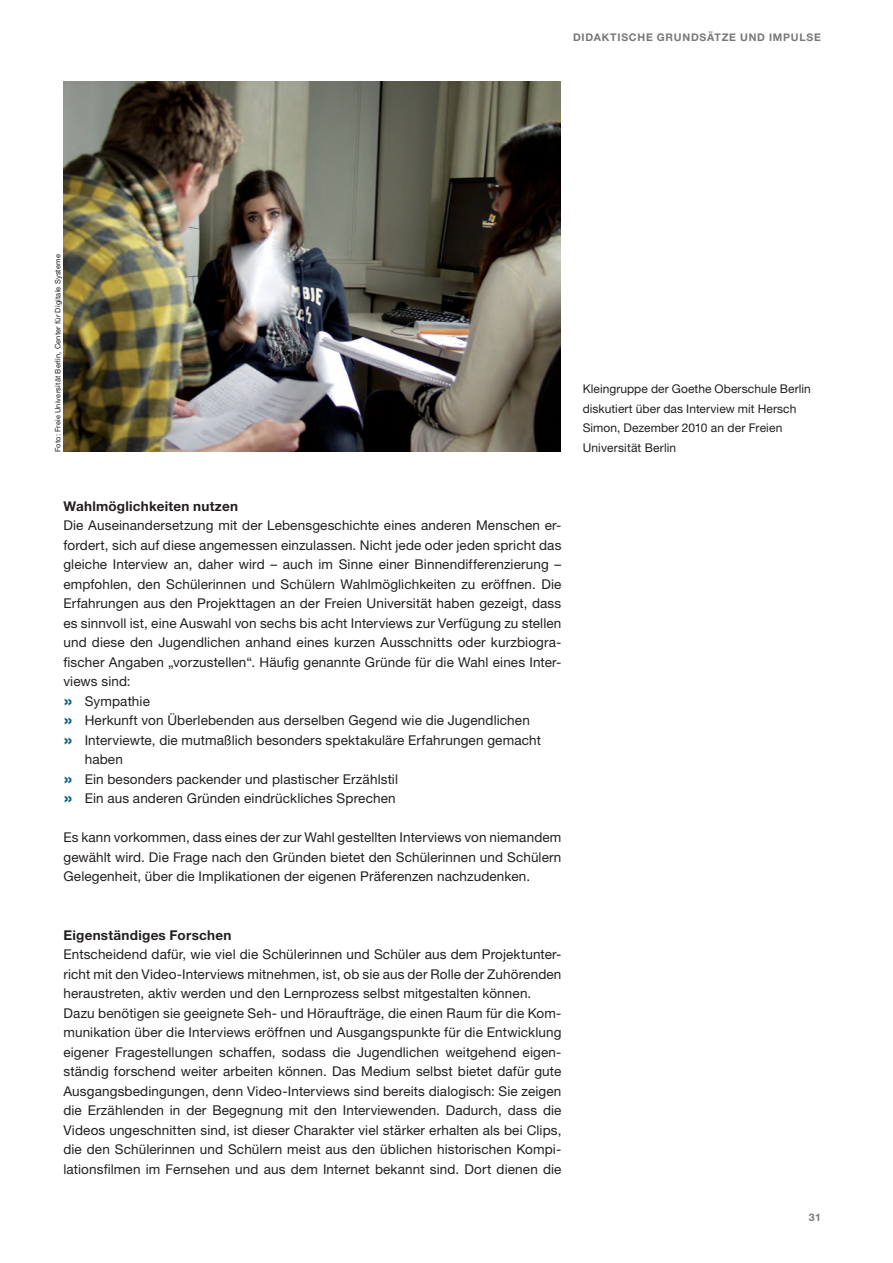
<style>
.page{position:relative;width:893px;height:1263px;background:#fff}
.page>*{position:absolute;margin:0;border:0;box-sizing:border-box;transform-origin:0 0}
.t1{font:13.5px/19.5px "Helvetica Neue LT Std";letter-spacing:.01em;color:#231f20;text-align:justify}
.t2{font:700 13.5px "Helvetica Neue LT Std";letter-spacing:.02em;color:#231f20}
.t3{font:12px/19.5px "Helvetica Neue LT Std";letter-spacing:.005em;color:#231f20}
.t4{font:700 10.5px "Helvetica Neue LT Std";letter-spacing:.075em;color:#7a797a}
.t5{font:7.5px "Helvetica Neue LT Std";letter-spacing:.02em;color:#231f20}
.s1{font-weight:900;font-stretch:expanded;color:#005d84}
</style>
<div class="page">
<img style="left:64px;top:81px;width:496px;height:371px">
<p class="t4" style="left:572px;top:31px;width:10px">Didaktische</p>
<p class="t4" style="left:656px;top:31px;width:12px">Grunds</p>
<p class="t4" style="left:707px;top:31px;width:11px">ätze</p>
<p class="t4" style="left:739px;top:31px;width:9px">und</p>
<p class="t4" style="left:768px;top:31px;width:8px">Impulse</p>
<p class="t5" style="left:53px;top:452px;width:199px;rotate:-90deg">Foto: Freie Universität Berlin, Center für Digitale Systeme</p>
<p class="t2" style="left:63px;top:497px;width:176px">Wahlmöglichkeiten nutzen</p>
<p class="t1" style="left:63px;top:515px;width:499px">Die Auseinandersetzung mit der Lebensgeschichte eines anderen Menschen er-</p>
<p class="t1" style="left:63px;top:534px;width:499px">fordert, sich auf diese angemessen einzulassen. Nicht jede oder jeden spricht das</p>
<p class="t1" style="left:63px;top:554px;width:499px">gleiche Interview an, daher wird – auch im Sinne einer Binnendifferenzierung –</p>
<p class="t1" style="left:63px;top:573px;width:499px">empfohlen, den Schülerinnen und Schülern Wahlmöglichkeiten zu eröffnen. Die</p>
<p class="t1" style="left:63px;top:593px;width:499px">Erfahrungen aus den Projekttagen an der Freien Universität haben gezeigt, dass</p>
<p class="t1" style="left:63px;top:612px;width:499px">es sinnvoll ist, eine Auswahl von sechs bis acht Interviews zur Verfügung zu stellen</p>
<p class="t1" style="left:63px;top:632px;width:499px">und diese den Jugendlichen anhand eines kurzen Ausschnitts oder kurzbiogra-</p>
<p class="t1" style="left:63px;top:651px;width:499px">fischer Angaben „vorzustellen“. Häufig genannte Gründe für die Wahl eines Inter-</p>
<p class="t1" style="left:63px;top:671px;width:69px">views sind:</p>
<p class="t1" style="left:63px;top:690px;width:88px"><span class="s1">»</span> Sympathie</p>
<p class="t1" style="left:63px;top:710px;width:467px"><span class="s1">»</span> Herkunft von Überlebenden aus derselben Gegend wie die Jugendlichen</p>
<p class="t1" style="left:63px;top:729px;width:479px"><span class="s1">»</span> Interviewte, die mutmaßlich besonders spektakuläre Erfahrungen gemacht</p>
<p class="t1" style="left:85px;top:749px;width:40px">haben</p>
<p class="t1" style="left:63px;top:768px;width:336px"><span class="s1">»</span> Ein besonders packender und plastischer Erzählstil</p>
<p class="t1" style="left:63px;top:788px;width:333px"><span class="s1">»</span> Ein aus anderen Gründen eindrückliches Sprechen</p>
<p class="t1" style="left:63px;top:827px;width:499px">Es kann vorkommen, dass eines der zur Wahl gestellten Interviews von niemandem gewählt wird. Die Frage nach den Gründen bietet den Schülerinnen und Schülern Gelegenheit, über die Implikationen der eigenen Präferenzen nachzudenken.</p>
<p class="t2" style="left:63px;top:926px;width:169px">Eigenständiges Forschen</p>
<p class="t1" style="left:63px;top:944px;width:499px;text-align:left">Entscheidend dafür, wie viel die Schülerinnen und Schüler aus dem Projektunter&shy;richt mit den Video-Interviews mitnehmen, ist, ob sie aus der Rolle der Zuhörenden heraustreten, aktiv werden und den Lernprozess selbst mitgestalten können.<br>Dazu benötigen sie geeignete Seh- und Höraufträge, die einen Raum für die Kom&shy;munikation über die Interviews eröffnen und Ausgangspunkte für die Entwicklung eigener Fragestellungen schaffen, sodass die Jugendlichen weitgehend eigen&shy;ständig forschend weiter arbeiten können. Das Medium selbst bietet dafür gute Ausgangsbedingungen, denn Video-Interviews sind bereits dialogisch: Sie zeigen die Erzählenden in der Begegnung mit den Interviewenden. Dadurch, dass die Videos ungeschnitten sind, ist dieser Charakter viel stärker erhalten als bei Clips, die den Schülerinnen und Schülern meist aus den üblichen historischen Kompi&shy;lationsfilmen im Fernsehen und aus dem Internet bekannt sind. Dort dienen die</p>
<p class="t3" style="left:582px;top:379px;width:229px">Kleingruppe der Goethe Oberschule Berlin diskutiert über das Interview mit Hersch<br>Simon, Dezember 2010 an der Freien</p>
<p class="t3" style="left:582px;top:437px;width:95px">Universität Berlin</p>
<p class="t4" style="left:808px;top:1209px;width:14px">31</p>
</div>
